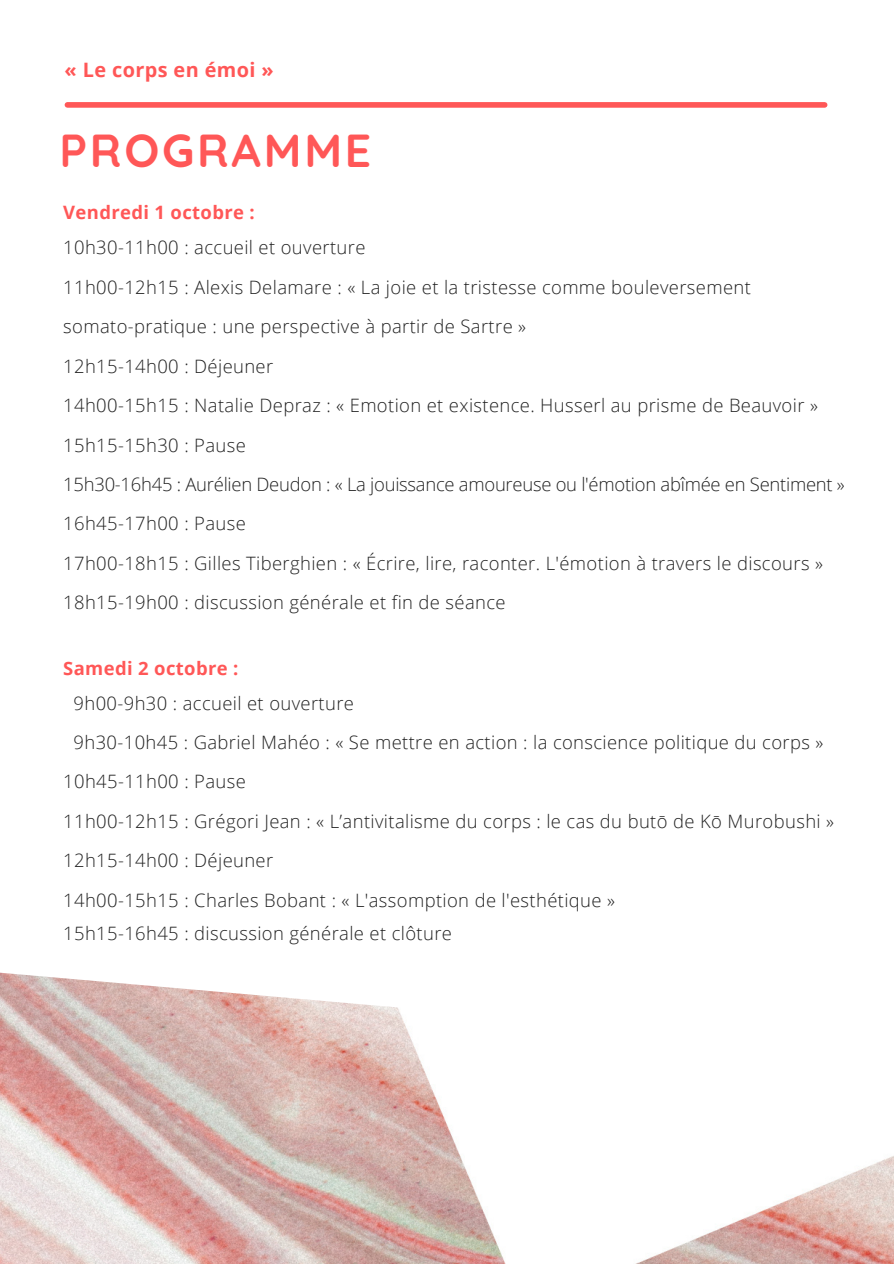
<style>
.page{position:relative;width:894px;height:1264px;background:#fff}
.page>*{position:absolute;margin:0;border:0;box-sizing:border-box;transform-origin:0 0}
.t1{font:700 46.05px "Quicksand";letter-spacing:.06em;color:#ff5757}
.t2{font:700 19.8px "Open Sans";letter-spacing:.02em;color:#ff5757}
.t3{font:300 18.45px "Open Sans";letter-spacing:.02em;color:#222}
.t4{font:300 18.45px "Open Sans";letter-spacing:-.015em;color:#222}
.t5{font:700 18.45px "Open Sans";letter-spacing:.02em;color:#ff5757}
</style>
<div class="page">
<div style="left:67px;top:102px;width:757px;height:6px;background:#ff5757"></div>
<img style="left:0;top:972px;width:893px;height:291px">
<p class="t2" style="left:65px;top:56px;width:210px">« Le corps en émoi »</p>
<p class="t1" style="left:59px;top:121px;width:313px">PROGRAMME</p>
<p class="t5" style="left:63px;top:200px;width:193px">Vendredi 1 octobre :</p>
<p class="t3" style="left:63px;top:235px;width:303px">10h30-11h00 : accueil et ouverture</p>
<p class="t3" style="left:63px;top:274px;width:689px">11h00-12h15 : Alexis Delamare : « La joie et la tristesse comme bouleversement</p>
<p class="t3" style="left:63px;top:313px;width:464px">somato-pratique : une perspective à partir de Sartre »</p>
<p class="t3" style="left:63px;top:353px;width:211px">12h15-14h00 : Déjeuner</p>
<p class="t3" style="left:63px;top:392px;width:756px">14h00-15h15 : Natalie Depraz : « Emotion et existence. Husserl au prisme de Beauvoir »</p>
<p class="t3" style="left:63px;top:432px;width:184px">15h15-15h30 : Pause</p>
<p class="t4" style="left:63px;top:471px;width:783px">15h30-16h45 : Aurélien Deudon : « La jouissance amoureuse ou l'émotion abîmée en Sentiment »</p>
<p class="t3" style="left:63px;top:510px;width:184px">16h45-17h00 : Pause</p>
<p class="t3" style="left:63px;top:550px;width:761px">17h00-18h15 : Gilles Tiberghien : « Écrire, lire, raconter. L'émotion à travers le discours »</p>
<p class="t3" style="left:63px;top:589px;width:444px">18h15-19h00 : discussion générale et fin de séance</p>
<p class="t5" style="left:63px;top:655px;width:177px">Samedi 2 octobre :</p>
<p class="t3" style="left:74px;top:689px;width:282px">9h00-9h30 : accueil et ouverture</p>
<p class="t3" style="left:74px;top:729px;width:751px">9h30-10h45 : Gabriel Mahéo : « Se mettre en action : la conscience politique du corps »</p>
<p class="t3" style="left:63px;top:768px;width:184px">10h45-11h00 : Pause</p>
<p class="t3" style="left:63px;top:808px;width:772px">11h00-12h15 : Grégori Jean : « L’antivitalisme du corps : le cas du butō de Kō Murobushi »</p>
<p class="t3" style="left:63px;top:847px;width:211px">12h15-14h00 : Déjeuner</p>
<p class="t3" style="left:63px;top:886px;width:553px">14h00-15h15 : Charles Bobant : « L'assomption de l'esthétique »</p>
<p class="t3" style="left:63px;top:920px;width:390px">15h15-16h45 : discussion générale et clôture</p>
</div>
